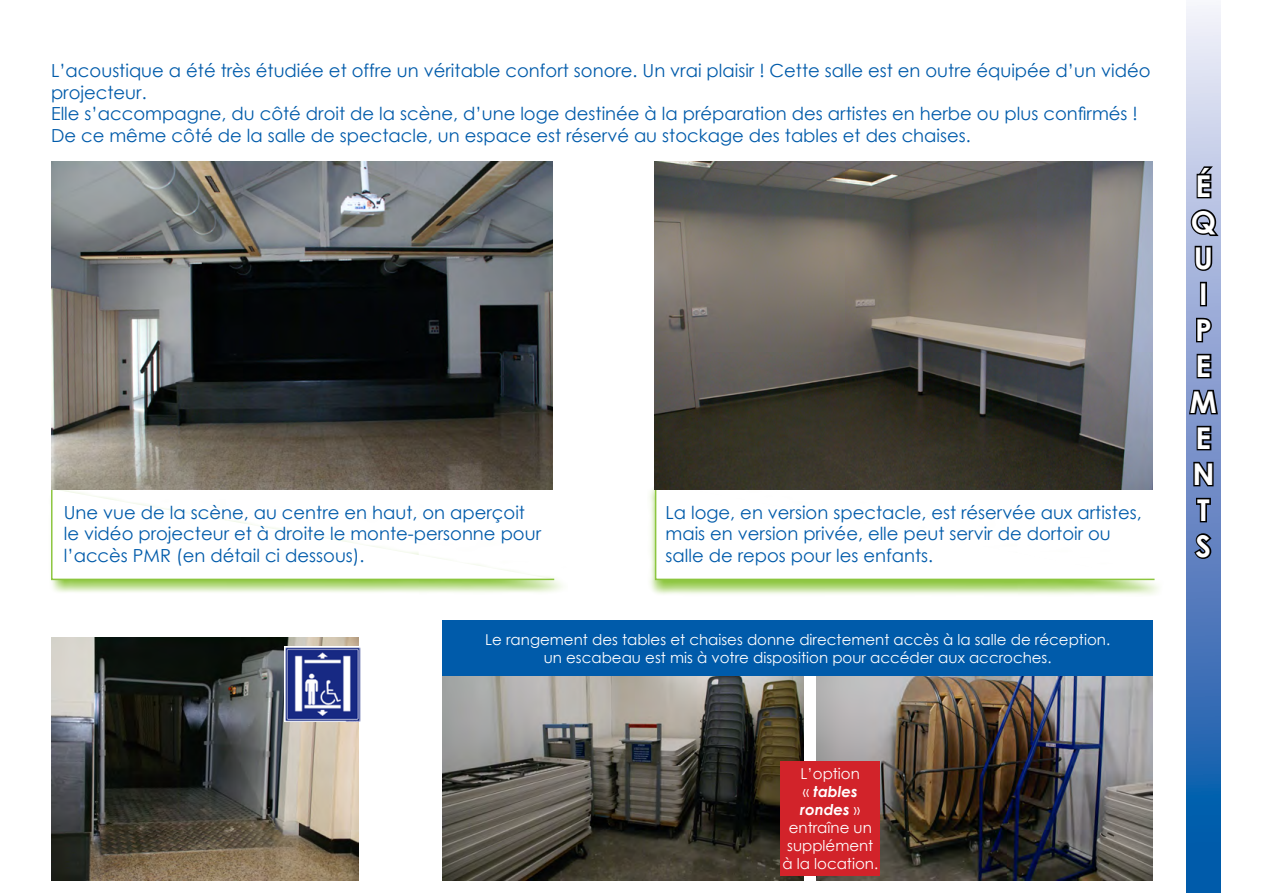
<style>
.page{position:relative;width:1263px;height:893px;background:#fff}
.page>*{position:absolute;margin:0;border:0;box-sizing:border-box;transform-origin:0 0}
.t1{font:700 30px/36px "Century Gothic";color:#fff;text-align:center}
.t2{font:18px/21.6px "Century Gothic";color:#005baa}
.t3{font:15px/18px "Century Gothic";color:#fff;text-align:center}
.s1{font-weight:700;font-style:italic}
</style>
<div class="page">
<svg style="left:1186px;top:5px;width:34px;height:888px;background:#7095ca"></svg>
<div style="left:647px;top:483px;width:516px;height:114px;background:#8dc63f;opacity:.98"></div>
<svg style="left:654px;top:481px;width:502px;height:100px"></svg>
<div style="left:48px;top:487px;width:520px;height:107px;background:#8dc63f;opacity:.98"></div>
<svg style="left:50px;top:487px;width:506px;height:94px"></svg>
<img style="left:655px;top:162px;width:497px;height:327px">
<img style="left:51px;top:162px;width:502px;height:327px">
<img style="left:51px;top:638px;width:308px;height:242px">
<img style="left:285px;top:646px;width:75px;height:75px">
<img style="left:816px;top:676px;width:336px;height:204px">
<img style="left:442px;top:676px;width:362px;height:204px">
<div style="left:442px;top:621px;width:711px;height:55px;background:#005baa"></div>
<div style="left:780px;top:761px;width:100px;height:115px;background:#d2232a"></div>
<svg style="left:1195px;top:165px;width:21px;height:35px"></svg>
<svg style="left:1189px;top:208px;width:32px;height:30px"></svg>
<svg style="left:1193px;top:244px;width:21px;height:29px"></svg>
<div style="left:1200px;top:282px;width:7px;height:24px;border:3px solid #000"></div>
<svg style="left:1194px;top:316px;width:20px;height:28px"></svg>
<svg style="left:1195px;top:352px;width:18px;height:28px"></svg>
<svg style="left:1187px;top:387px;width:33px;height:29px"></svg>
<svg style="left:1195px;top:424px;width:18px;height:28px"></svg>
<svg style="left:1192px;top:460px;width:23px;height:28px"></svg>
<svg style="left:1194px;top:496px;width:18px;height:28px"></svg>
<svg style="left:1192px;top:531px;width:21px;height:30px"></svg>
<p class="t2" style="left:51px;top:60px;width:1101px">L’acoustique a été très étudiée et offre un véritable confort sonore. Un vrai plaisir ! Cette salle est en outre équipée d’un vidéo projecteur.<br>Elle s’accompagne, du côté droit de la scène, d’une loge destinée à la préparation des artistes en herbe ou plus confirmés !<br>De ce même côté de la salle de spectacle, un espace est réservé au stockage des tables et des chaises.</p>
<p class="t2" style="left:64px;top:501px;width:479px">Une vue de la scène, au centre en haut, on aperçoit le vidéo projecteur et à droite le monte-personne pour l’accès PMR (en détail ci dessous).</p>
<p class="t2" style="left:665px;top:501px;width:478px">La loge, en version spectacle, est réservée aux artistes, mais en version privée, elle peut servir de dortoir ou salle de repos pour les enfants.</p>
<p class="t3" style="left:485px;top:630px;width:626px">Le rangement des tables et chaises donne directement accès à la salle de réception. un escabeau est mis à votre disposition pour accéder aux accroches.</p>
<p class="t3" style="left:782px;top:764px;width:97px">L’option<br>« <span class="s1">tables rondes</span> » entraîne un supplément à la location.</p>
<h1 class="t1" style="left:1190px;top:167px;width:28px">É<br>Q<br>U<br>I<br>P<br>E<br>M<br>E<br>N<br>T<br>S</h1>
</div>
